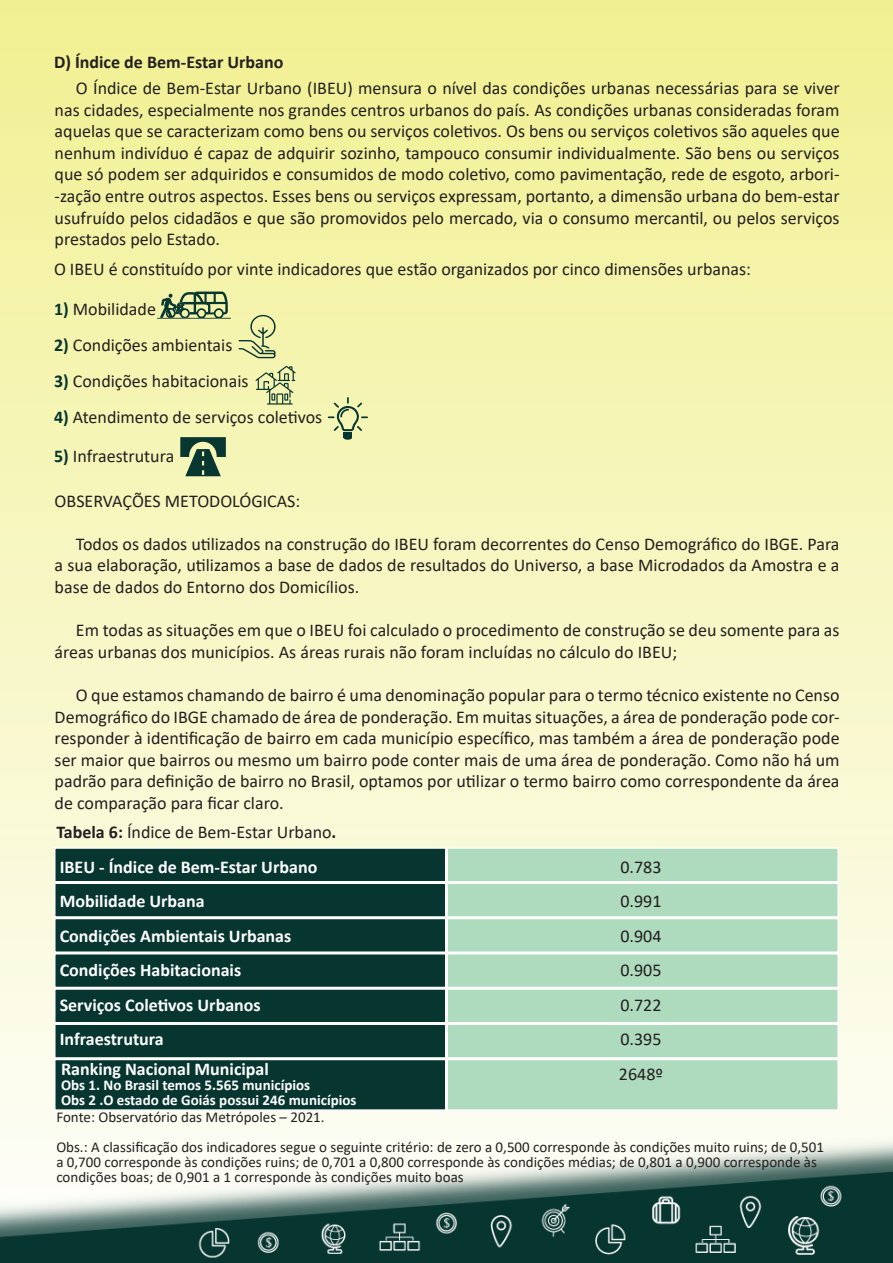
<style>
.page{position:relative;width:893px;height:1263px;background:#fff}
.page>*{position:absolute;margin:0;border:0;box-sizing:border-box;transform-origin:0 0}
.t1{font:18px/21.6px "Calibri";color:#231f20;text-align:justify}
.t2{font:700 18px "Calibri";color:#fff}
.t3{font:700 18px "Calibri";color:#231f20}
.t4{font:15px/15px "Calibri";color:#231f20}
.t5{font:700 15px "Calibri";color:#fff}
.s1{font-weight:700;color:#073630}
.s2{font-weight:700}
</style>
<div class="page">
<img style="left:0;top:15px;width:893px;height:1248px">
<svg style="left:239px;top:315px;width:38px;height:43px;background:#c9d196"></svg>
<svg style="left:256px;top:366px;width:40px;height:39px;background:#bdc793"></svg>
<svg style="left:180px;top:437px;width:46px;height:39px;background:#58765e"></svg>
<svg style="left:157px;top:292px;width:74px;height:27px;background:#8fa276"></svg>
<svg style="left:328px;top:397px;width:40px;height:43px;background:#cbd39d"></svg>
<div style="left:54px;top:847px;width:392px;height:35px;background:#073630;border:2px solid #fff"></div>
<div style="left:446px;top:847px;width:393px;height:35px;background:#aedabd;border:2px solid #fff"></div>
<div style="left:54px;top:882px;width:392px;height:36px;background:#073630;border:2px solid #fff"></div>
<div style="left:446px;top:882px;width:393px;height:36px;background:#aedabd;border:2px solid #fff"></div>
<div style="left:54px;top:918px;width:392px;height:35px;background:#073630;border:2px solid #fff"></div>
<div style="left:446px;top:918px;width:393px;height:35px;background:#aedabd;border:2px solid #fff"></div>
<div style="left:54px;top:953px;width:392px;height:35px;background:#073630;border:2px solid #fff"></div>
<div style="left:446px;top:953px;width:393px;height:35px;background:#aedabd;border:2px solid #fff"></div>
<div style="left:54px;top:988px;width:392px;height:35px;background:#073630;border:2px solid #fff"></div>
<div style="left:446px;top:988px;width:393px;height:35px;background:#aedabd;border:2px solid #fff"></div>
<div style="left:54px;top:1023px;width:392px;height:36px;background:#073630;border:2px solid #fff"></div>
<div style="left:446px;top:1023px;width:393px;height:36px;background:#aedabd;border:2px solid #fff"></div>
<div style="left:54px;top:1059px;width:392px;height:52px;background:#073630;border:2px solid #fff"></div>
<div style="left:446px;top:1059px;width:393px;height:52px;background:#aedabd;border:2px solid #fff"></div>
<p class="t3" style="left:54px;top:49px;width:231px">D) Índice de Bem-Estar Urbano</p>
<p class="t1" style="left:55px;top:77px;width:786px;text-indent:21px">O Índice de Bem-Estar Urbano (IBEU) mensura o nível das condições urbanas necessárias para se viver nas cidades, especialmente nos grandes centros urbanos do país. As condições urbanas consideradas foram aquelas que se caracterizam como bens ou serviços coletivos. Os bens ou serviços coletivos são aqueles que nenhum indivíduo é capaz de adquirir sozinho, tampouco consumir individualmente. São bens ou serviços que só podem ser adquiridos e consumidos de modo coletivo, como pavimentação, rede de esgoto, arbori--zação entre outros aspectos. Esses bens ou serviços expressam, portanto, a dimensão urbana do bem-estar usufruído pelos cidadãos e que são promovidos pelo mercado, via o consumo mercantil, ou pelos serviços prestados pelo Estado.</p>
<p class="t1" style="left:54px;top:258px;width:698px">O IBEU é constituído por vinte indicadores que estão organizados por cinco dimensões urbanas:</p>
<p class="t1" style="left:54px;top:297px;width:103px"><span class="s1">1)</span> Mobilidade</p>
<p class="t1" style="left:54px;top:333px;width:180px"><span class="s1">2)</span> Condições ambientais</p>
<p class="t1" style="left:54px;top:369px;width:196px"><span class="s1">3)</span> Condições habitacionais</p>
<p class="t1" style="left:54px;top:405px;width:270px"><span class="s1">4)</span> Atendimento de serviços coletivos</p>
<p class="t1" style="left:54px;top:445px;width:122px"><span class="s1">5)</span> Infraestrutura</p>
<p class="t1" style="left:55px;top:489px;width:247px">OBSERVAÇÕES METODOLÓGICAS:</p>
<p class="t1" style="left:55px;top:532px;width:786px;text-indent:21px">Todos os dados utilizados na construção do IBEU foram decorrentes do Censo Demográfico do IBGE. Para a sua elaboração, utilizamos a base de dados de resultados do Universo, a base Microdados da Amostra e a base de dados do Entorno dos Domicílios.</p>
<p class="t1" style="left:55px;top:619px;width:786px;text-indent:21px">Em todas as situações em que o IBEU foi calculado o procedimento de construção se deu somente para as áreas urbanas dos municípios. As áreas rurais não foram incluídas no cálculo do IBEU;</p>
<p class="t1" style="left:55px;top:684px;width:786px;text-indent:21px">O que estamos chamando de bairro é uma denominação popular para o termo técnico existente no Censo Demográfico do IBGE chamado de área de ponderação. Em muitas situações, a área de ponderação pode cor&shy;responder à identificação de bairro em cada município específico, mas também a área de ponderação pode ser maior que bairros ou mesmo um bairro pode conter mais de uma área de ponderação. Como não há um padrão para definição de bairro no Brasil, optamos por utilizar o termo bairro como correspondente da área de comparação para ficar claro.</p>
<p class="t1" style="left:56px;top:821px;width:282px"><span class="s2">Tabela 6:</span> Índice de Bem-Estar Urbano<span class="s2">.</span></p>
<p class="t2" style="left:60px;top:854px;width:259px">IBEU - Índice de Bem-Estar Urbano</p>
<p class="t2" style="left:60px;top:888px;width:146px">Mobilidade Urbana</p>
<p class="t2" style="left:60px;top:923px;width:233px">Condições Ambientais Urbanas</p>
<p class="t2" style="left:60px;top:957px;width:183px">Condições Habitacionais</p>
<p class="t2" style="left:60px;top:992px;width:203px">Serviços Coletivos Urbanos</p>
<p class="t2" style="left:60px;top:1026px;width:106px">Infraestrutura</p>
<p class="t2" style="left:61px;top:1056px;width:209px">Ranking Nacional Municipal</p>
<p class="t5" style="left:61px;top:1074px;width:251px">Obs 1. No Brasil temos 5.565 municípios</p>
<p class="t5" style="left:61px;top:1089px;width:297px">Obs 2 .O estado de Goiás possui 246 municípios</p>
<p class="t1" style="left:620px;top:855px;width:43px">0.783</p>
<p class="t1" style="left:620px;top:890px;width:43px">0.991</p>
<p class="t1" style="left:620px;top:924px;width:43px">0.904</p>
<p class="t1" style="left:620px;top:959px;width:43px">0.905</p>
<p class="t1" style="left:620px;top:993px;width:43px">0.722</p>
<p class="t1" style="left:620px;top:1028px;width:43px">0.395</p>
<p class="t1" style="left:619px;top:1062px;width:46px">2648º</p>
<p class="t4" style="left:56px;top:1109px;width:270px">Fonte: Observatório das Metrópoles – 2021.</p>
<p class="t4" style="left:56px;top:1139px;width:769px">Obs.: A classificação dos indicadores segue o seguinte critério: de zero a 0,500 corresponde às condições muito ruins; de 0,501 a 0,700 corresponde às condições ruins; de 0,701 a 0,800 corresponde às condições médias; de 0,801 a 0,900 corresponde às condições boas; de 0,901 a 1 corresponde às condições muito boas</p>
</div>
